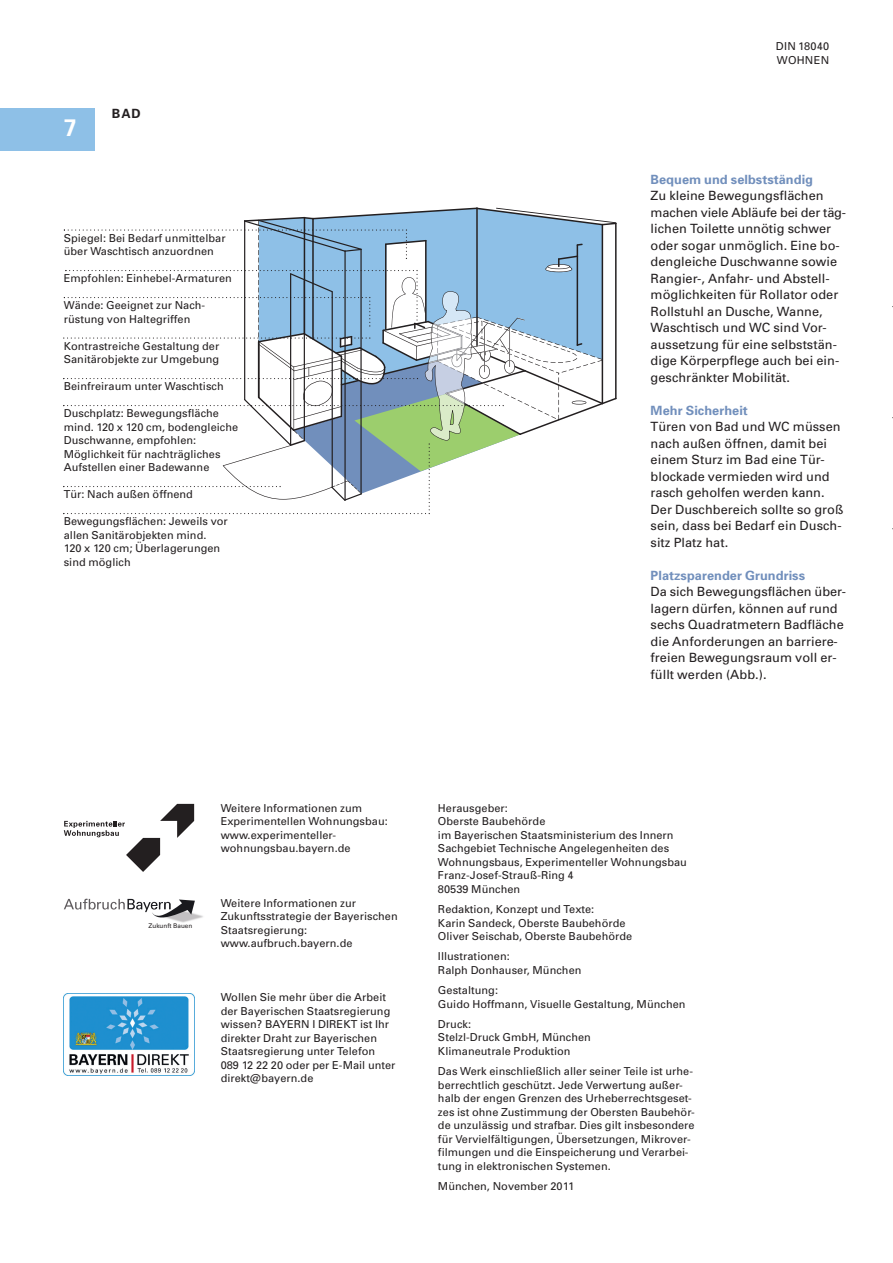
<style>
.page{position:relative;width:893px;height:1263px;background:#fff}
.page>*{position:absolute;margin:0;border:0;box-sizing:border-box;transform-origin:0 0}
.t1{font:700 24px "Univers";color:#fff}
.t2{font:12.75px/16.5px "Univers";letter-spacing:.005em;color:#231f20}
.t3{font:700 12.75px "Univers";letter-spacing:.005em;color:#718fbc}
.t4{font:700 12.75px "Univers";color:#231f20}
.t5{font:10.95px/13.5px "Univers";letter-spacing:.005em;color:#231f20}
.t6{font:10.95px/13.5px "Univers";letter-spacing:.025em;color:#231f20}
.t7{font:6.45px "Univers LT";color:#231f20}
</style>
<div class="page">
<svg style="left:64px;top:804px;width:130px;height:68px"></svg>
<img style="left:64px;top:993px;width:130px;height:82px">
<div style="left:0;top:109px;width:95px;height:42px;background:#8ec0e7"></div>
<img style="left:167px;top:914px;width:36px;height:9px">
<svg style="left:64px;top:899px;width:131px;height:19px"></svg>
<svg style="left:63px;top:208px;width:554px;height:306px"></svg>
<h1 class="t1" style="left:64px;top:119px;width:15px">7</h1>
<p class="t4" style="left:112px;top:109px;width:30px">BAD</p>
<p class="t5" style="left:64px;top:232px;width:163px">Spiegel: Bei Bedarf unmittelbar über Waschtisch anzuordnen</p>
<p class="t5" style="left:64px;top:272px;width:170px">Empfohlen: Einhebel-Armaturen</p>
<p class="t5" style="left:64px;top:299px;width:143px">Wände: Geeignet zur Nach&shy;rüstung von Haltegriffen</p>
<p class="t5" style="left:64px;top:340px;width:157px">Kontrastreiche Gestaltung der<br>Sanitärobjekte zur Umgebung</p>
<p class="t5" style="left:64px;top:380px;width:162px">Beinfreiraum unter Waschtisch</p>
<p class="t5" style="left:64px;top:407px;width:176px">Duschplatz: Bewegungsfläche mind. 120 x 120 cm, bodengleiche<br>Duschwanne, empfohlen:<br>Möglichkeit für nachträgliches<br>Aufstellen einer Badewanne</p>
<p class="t5" style="left:64px;top:488px;width:131px">Tür: Nach außen öffnend</p>
<p class="t5" style="left:64px;top:515px;width:166px">Bewegungsflächen: Jeweils vor allen Sanitärobjekten mind.<br>120 x 120 cm; Überlagerungen sind möglich</p>
<p class="t6" style="left:776px;top:41px;width:55px">DIN 18040<br>WOHNEN</p>
<p class="t3" style="left:651px;top:175px;width:164px">Bequem und selbstständig</p>
<p class="t2" style="left:651px;top:189px;width:197px">Zu kleine Bewegungsflächen machen viele Abläufe bei der täg&shy;lichen Toilette unnötig schwer oder sogar unmöglich. Eine bo&shy;dengleiche Duschwanne sowie<br>Rangier-, Anfahr- und Abstell&shy;möglichkeiten für Rollator oder<br>Rollstuhl an Dusche, Wanne,<br>Waschtisch und WC sind Vor&shy;aussetzung für eine selbststän&shy;dige Körperpflege auch bei ein&shy;geschränkter Mobilität.</p>
<p class="t3" style="left:651px;top:406px;width:99px">Mehr Sicherheit</p>
<p class="t2" style="left:651px;top:420px;width:194px">Türen von Bad und WC müssen nach außen öffnen, damit bei einem Sturz im Bad eine Tür&shy;blockade vermieden wird und rasch geholfen werden kann.<br>Der Duschbereich sollte so groß sein, dass bei Bedarf ein Dusch&shy;sitz Platz hat.</p>
<p class="t3" style="left:651px;top:571px;width:156px">Platzsparender Grundriss</p>
<p class="t2" style="left:651px;top:585px;width:197px">Da sich Bewegungsflächen über&shy;lagern dürfen, können auf rund sechs Quadratmetern Badfläche die Anforderungen an barriere&shy;freien Bewegungsraum voll er&shy;füllt werden (Abb.).</p>
<p class="t7" style="left:149px;top:922px;width:45px">Zukunft Bauen</p>
<p class="t5" style="left:221px;top:802px;width:169px">Weitere Informationen zum<br>Experimentellen Wohnungsbau: www.experimenteller&shy;wohnungsbau.bayern.de</p>
<p class="t5" style="left:221px;top:897px;width:179px">Weitere Informationen zur<br>Zukunftsstrategie der Bayerischen<br>Staatsregierung: www.aufbruch.bayern.de</p>
<p class="t5" style="left:221px;top:991px;width:176px">Wollen Sie mehr über die Arbeit der Bayerischen Staatsregierung wissen? BAYERN I DIREKT ist Ihr direkter Draht zur Bayerischen<br>Staatsregierung unter Telefon<br>089 12 22 20 oder per E-Mail unter direkt@bayern.de</p>
<p class="t5" style="left:438px;top:802px;width:250px">Herausgeber:<br>Oberste Baubehörde<br>im Bayerischen Staatsministerium des Innern<br>Sachgebiet Technische Angelegenheiten des<br>Wohnungsbaus, Experimenteller Wohnungsbau<br>Franz-Josef-Strauß-Ring 4<br>80539 München</p>
<p class="t5" style="left:438px;top:903px;width:196px">Redaktion, Konzept und Texte:<br>Karin Sandeck, Oberste Baubehörde<br>Oliver Seischab, Oberste Baubehörde</p>
<p class="t5" style="left:438px;top:951px;width:145px">Illustrationen:<br>Ralph Donhauser, München</p>
<p class="t5" style="left:438px;top:984px;width:249px">Gestaltung:<br>Guido Hoffmann, Visuelle Gestaltung, München</p>
<p class="t5" style="left:438px;top:1018px;width:154px">Druck:<br>Stelzl-Druck GmbH, München<br>Klimaneutrale Produktion</p>
<p class="t5" style="left:438px;top:1065px;width:258px">Das Werk einschließlich aller seiner Teile ist urhe&shy;berrechtlich geschützt. Jede Verwertung außer&shy;halb der engen Grenzen des Urheberrechtsgeset&shy;zes ist ohne Zustimmung der Obersten Baubehör&shy;de unzulässig und strafbar. Dies gilt insbesondere für Vervielfältigungen, Übersetzungen, Mikrover&shy;filmungen und die Einspeicherung und Verarbei&shy;tung in elektronischen Systemen.</p>
<p class="t5" style="left:438px;top:1180px;width:138px">München, November 2011</p>
</div>
